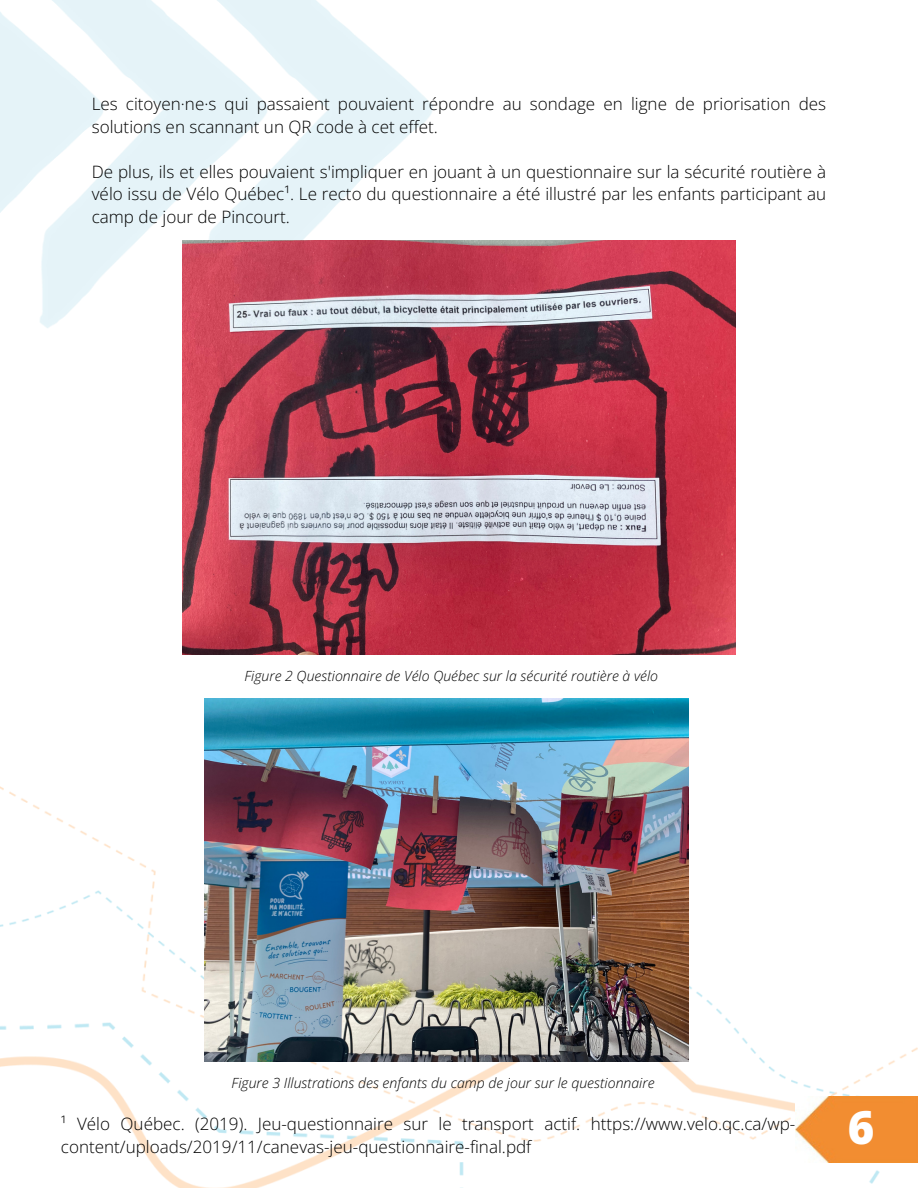
<style>
.page{position:relative;width:918px;height:1188px;background:#fff}
.page>*{position:absolute;margin:0;border:0;box-sizing:border-box;transform-origin:0 0}
.t1{font:800 45.45px "Open Sans";color:#fff}
.t2{font:300 17.1px/22.5px "Open Sans";color:#000}
.t3{font:italic 300 13.95px "Open Sans";color:#000}
</style>
<div class="page">
<img style="left:0;top:0;width:433px;height:363px">
<img style="left:0;top:786px;width:918px;height:402px">
<img style="left:795px;top:1096px;width:123px;height:67px">
<img style="left:183px;top:240px;width:552px;height:414px">
<img style="left:204px;top:698px;width:485px;height:364px">
<p class="t2" style="left:92px;top:92px;width:736px">Les citoyen·ne·s qui passaient pouvaient répondre au sondage en ligne de priorisation des solutions en scannant un QR code à cet effet.</p>
<p class="t2" style="left:92px;top:160px;width:736px;text-align:justify">De plus, ils et elles pouvaient s'impliquer en jouant à un questionnaire sur la sécurité routière à vélo issu de Vélo Québec¹. Le recto du questionnaire a été illustré par les enfants participant au camp de jour de Pincourt.</p>
<p class="t3" style="left:244px;top:666px;width:415px">Figure 2 Questionnaire de Vélo Québec sur la sécurité routière à vélo</p>
<p class="t3" style="left:232px;top:1073px;width:425px">Figure 3 Illustrations des enfants du camp de jour sur le questionnaire</p>
<p class="t2" style="left:61px;top:1112px;width:736px">¹ Vélo Québec. (2019). Jeu-questionnaire sur le transport actif. https://www.velo.qc.ca/wp&shy;content/uploads/2019/11/canevas-jeu-questionnaire-final.pdf</p>
<p class="t1" style="left:848px;top:1096px;width:28px">6</p>
</div>
